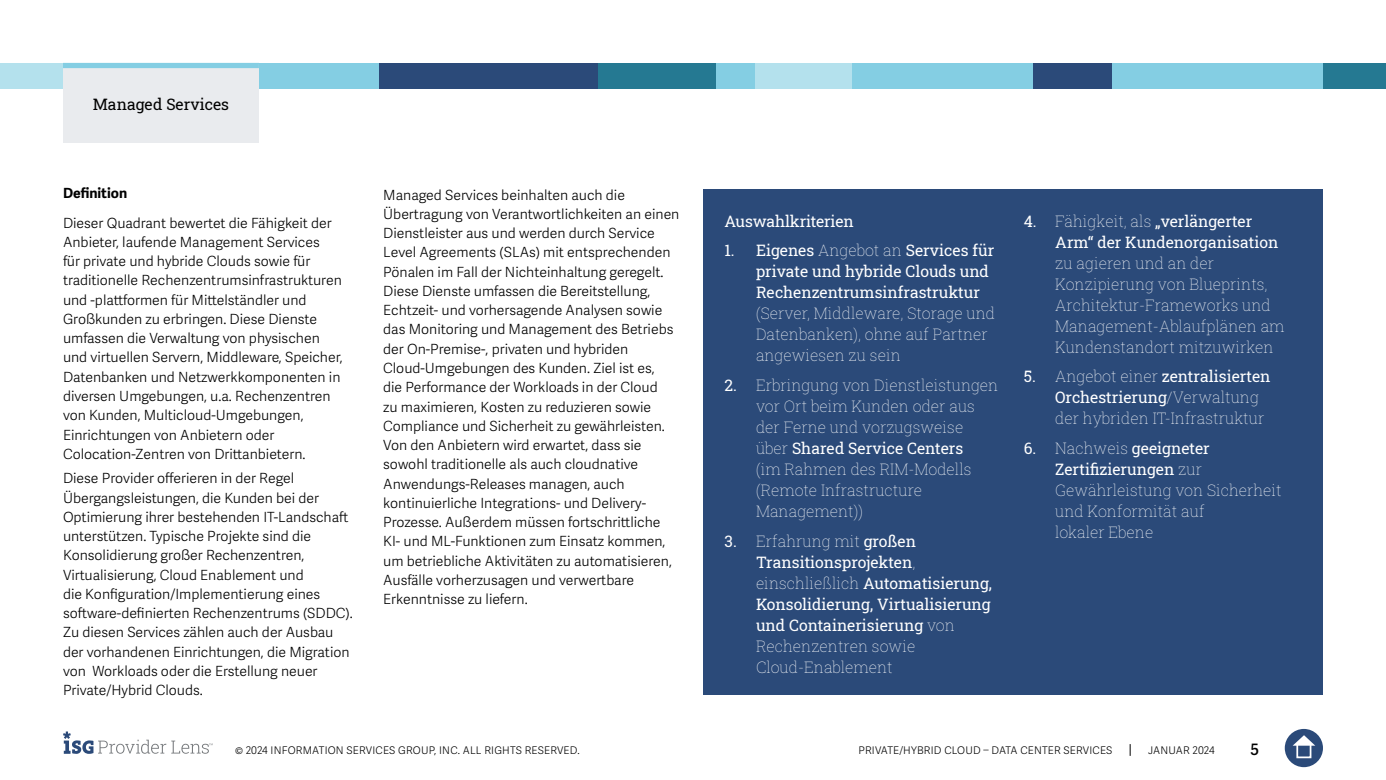
<style>
.page{position:relative;width:1386px;height:780px;background:#fff}
.page>*{position:absolute;margin:0;border:0;box-sizing:border-box;transform-origin:0 0}
.t1{font:15.75px/21px "Roboto Slab ISG P Thin";color:#fff}
.t2{font:15.75px/21px "Roboto Slab ISG P Regular";color:#fff}
.t3{font:15.75px "Roboto Slab ISG P Regular";color:#000}
.t4{font:600 15.75px "Adelle Sans";color:#000}
.t5{font:300 14px/19.2px "Adelle Sans";color:#000101}
.t6{font:700 14px "Adelle Sans";color:#000}
.t7{font:300 10.5px "Adelle Sans";letter-spacing:.02em;color:#000}
.s1{font-family:"Roboto Slab ISG P Thin"}
.s2{font-family:"Roboto Slab ISG P Regular"}
</style>
<div class="page">
<svg style="left:1130px;top:744px;width:1px;height:12px"></svg>
<svg style="left:63px;top:731px;width:150px;height:23px"></svg>
<div style="left:1285px;top:729px;width:38px;height:38px;background:#2b4a79;border-radius:50%"></div>
<svg style="left:1293px;top:735px;width:22px;height:10px"></svg>
<div style="left:1296px;top:743px;width:15px;height:15px;border:2px solid #fff"></div>
<div style="left:1047px;top:63px;width:276px;height:26px;background:#84cee3"></div>
<div style="left:0;top:63px;width:158px;height:26px;background:#b4e1ed"></div>
<div style="left:158px;top:63px;width:233px;height:26px;background:#84cee3"></div>
<div style="left:850px;top:63px;width:184px;height:26px;background:#84cee3"></div>
<div style="left:1323px;top:63px;width:63px;height:26px;background:#257992"></div>
<div style="left:1033px;top:63px;width:79px;height:26px;background:#2b4a79"></div>
<div style="left:754px;top:63px;width:98px;height:26px;background:#b4e1ed"></div>
<div style="left:598px;top:63px;width:157px;height:26px;background:#84cee3"></div>
<div style="left:598px;top:63px;width:118px;height:26px;background:#257992"></div>
<div style="left:379px;top:63px;width:219px;height:26px;background:#2b4a79"></div>
<div style="left:63px;top:64px;width:196px;height:78px;background:#e9ebee"></div>
<div style="left:63px;top:63px;width:196px;height:5px;background:#84cee3"></div>
<div style="left:704px;top:189px;width:619px;height:506px;background:#2b4a79"></div>
<p class="t3" style="left:93px;top:93px;width:138px">Managed Services</p>
<p class="t6" style="left:63px;top:184px;width:66px">Definition</p>
<p class="t5" style="left:63px;top:213px;width:281px">Dieser Quadrant bewertet die Fähigkeit der Anbieter, laufende Management Services<br>für private und hybride Clouds sowie für traditionelle Rechenzentrumsinfrastrukturen und -plattformen für Mittelständler und Großkunden zu erbringen. Diese Dienste umfassen die Verwaltung von physischen und virtuellen Servern, Middleware, Speicher, Datenbanken und Netzwerkkomponenten in diversen Umgebungen, u.a. Rechenzentren von Kunden, Multicloud-Umgebungen, Einrichtungen von Anbietern oder Colocation-Zentren von Drittanbietern.</p>
<p class="t5" style="left:63px;top:469px;width:291px">Diese Provider offerieren in der Regel Übergangsleistungen, die Kunden bei der Optimierung ihrer bestehenden IT-Landschaft unterstützen. Typische Projekte sind die Konsolidierung großer Rechenzentren, Virtualisierung, Cloud Enablement und<br>die Konfiguration/Implementierung eines software-definierten Rechenzentrums (SDDC).<br>Zu diesen Services zählen auch der Ausbau der vorhandenen Einrichtungen, die Migration von Workloads oder die Erstellung neuer Private/Hybrid Clouds.</p>
<p class="t5" style="left:383px;top:185px;width:298px">Managed Services beinhalten auch die Übertragung von Verantwortlichkeiten an einen Dienstleister aus und werden durch Service Level Agreements (SLAs) mit entsprechenden Pönalen im Fall der Nichteinhaltung geregelt.<br>Diese Dienste umfassen die Bereitstellung, Echtzeit- und vorhersagende Analysen sowie das Monitoring und Management des Betriebs der On-Premise-, privaten und hybriden Cloud-Umgebungen des Kunden. Ziel ist es,<br>die Performance der Workloads in der Cloud<br>zu maximieren, Kosten zu reduzieren sowie Compliance und Sicherheit zu gewährleisten.<br>Von den Anbietern wird erwartet, dass sie sowohl traditionelle als auch cloudnative Anwendungs-Releases managen, auch kontinuierliche Integrations- und Delivery-Prozesse. Außerdem müssen fortschrittliche KI- und ML-Funktionen zum Einsatz kommen, um betriebliche Aktivitäten zu automatisieren, Ausfälle vorherzusagen und verwertbare Erkenntnisse zu liefern.</p>
<p class="t2" style="left:724px;top:210px;width:131px">Auswahlkriterien</p>
<p class="t2" style="left:756px;top:240px;width:240px;text-indent:-32px">1. Eigenes <span class="s1">Angebot an</span> Services für private und hybride Clouds und<br>Rechenzentrumsinfrastruktur</p>
<p class="t1" style="left:756px;top:303px;width:241px">(Server, Middleware, Storage und<br>Datenbanken), ohne auf Partner angewiesen zu sein</p>
<p class="t1" style="left:724px;top:374px;width:275px;text-align:center"><span class="s2">2.</span> Erbringung von Dienstleistungen vor Ort beim Kunden oder aus<br>der Ferne und vorzugsweise</p>
<p class="t2" style="left:756px;top:437px;width:209px"><span class="s1">über</span> Shared Service Centers</p>
<p class="t1" style="left:756px;top:458px;width:217px">(im Rahmen des RIM-Modells (Remote Infrastructure<br>Management))</p>
<p class="t1" style="left:724px;top:530px;width:193px"><span class="s2">3.</span> Erfahrung mit <span class="s2">großen</span></p>
<p class="t2" style="left:756px;top:551px;width:238px">Transitionsprojekten<span class="s1">, einschließlich</span> Automatisierung,<br>Konsolidierung, Virtualisierung und Containerisierung <span class="s1">von</span></p>
<p class="t1" style="left:756px;top:635px;width:161px">Rechenzentren sowie<br>Cloud-Enablement</p>
<p class="t2" style="left:1055px;top:210px;width:225px;text-indent:-32px">4. <span class="s1">Fähigkeit, als</span> „verlängerter<br>Arm“ der Kundenorganisation</p>
<p class="t1" style="left:1055px;top:252px;width:231px">zu agieren und an der<br>Konzipierung von Blueprints,<br>Architektur-Frameworks und<br>Management-Ablaufplänen am<br>Kundenstandort mitzuwirken</p>
<p class="t2" style="left:1055px;top:366px;width:217px;text-indent:-32px">5. <span class="s1">Angebot einer</span> zentralisierten<br>Orchestrierung<span class="s1">/Verwaltung</span></p>
<p class="t1" style="left:1055px;top:408px;width:211px">der hybriden IT-Infrastruktur</p>
<p class="t2" style="left:1055px;top:437px;width:156px;text-indent:-32px">6. <span class="s1">Nachweis</span> geeigneter<br>Zertifizierungen <span class="s1">zur</span></p>
<p class="t1" style="left:1055px;top:479px;width:228px">Gewährleistung von Sicherheit und Konformität auf<br>lokaler Ebene</p>
<p class="t7" style="left:235px;top:744px;width:346px">© 2024 INFORMATION SERVICES GROUP, INC. ALL RIGHTS RESERVED.</p>
<p class="t7" style="left:858px;top:744px;width:256px">PRIVATE/HYBRID CLOUD – DATA CENTER SERVICES</p>
<p class="t7" style="left:1148px;top:744px;width:68px">JANUAR 2024</p>
<p class="t4" style="left:1250px;top:740px;width:10px">5</p>
</div>
